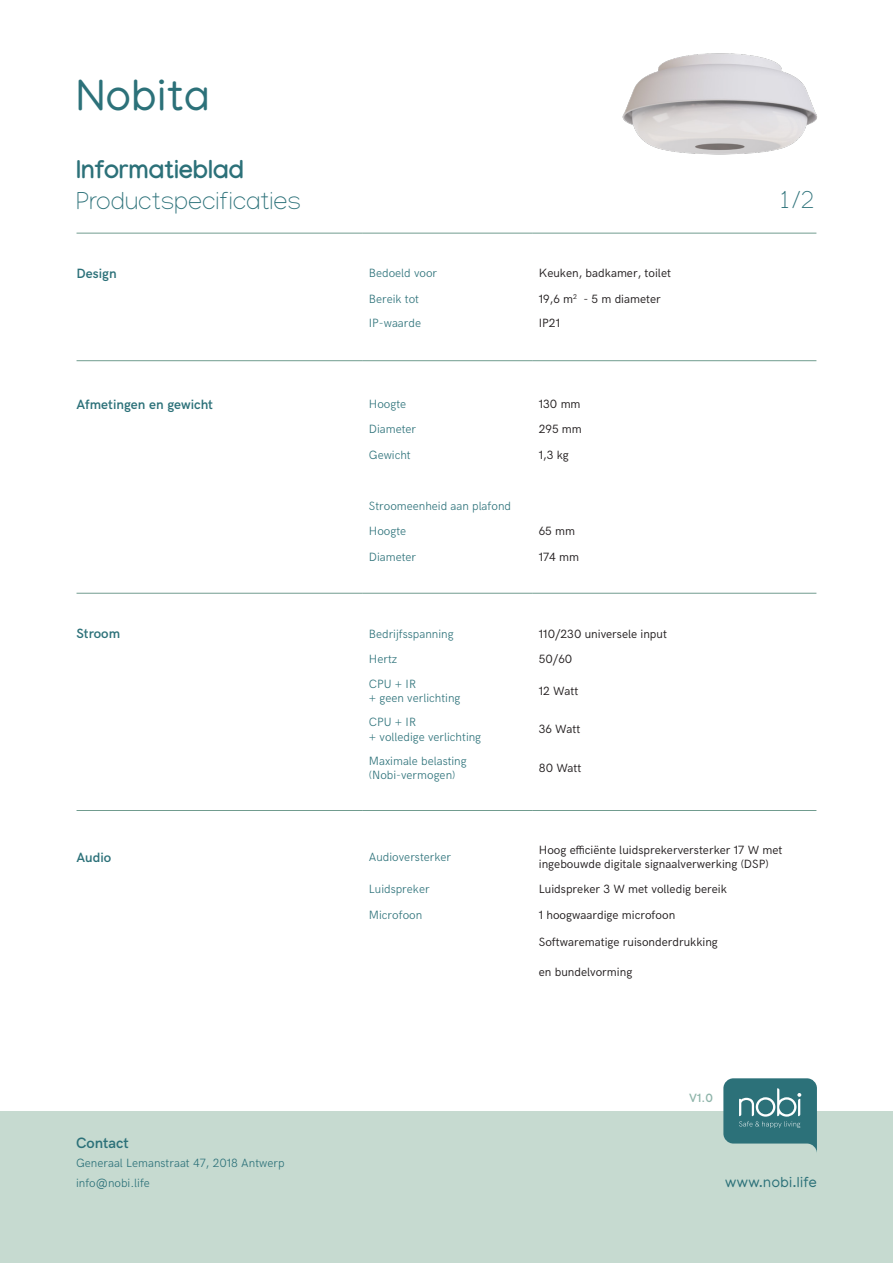
<style>
.page{position:relative;width:893px;height:1263px;background:#fff}
.page>*{position:absolute;margin:0;border:0;box-sizing:border-box;transform-origin:0 0}
.t1{font:45px "Manjari";color:#2c7179}
.t2{font:100 25.5px "Manjari";color:#2c7179}
.t3{font:700 25.5px "Manjari";color:#2c7179}
.t4{font:15px "Manjari";letter-spacing:.015em;color:#2c7179}
.t5{font:600 15px "HK Grotesk";color:#2c7179}
.t6{font:600 13.5px "HK Grotesk";color:#2c7179}
.t7{font:12px/14.4px "HK Grotesk";color:#231f20}
.t8{font:300 12px/14.4px "HK Grotesk";color:#2c7179}
.t9{font:600 12px "HK Grotesk";color:#8fb5aa}
</style>
<div class="page">
<hr style="left:77px;top:233px;width:286px;height:1px;background:#719c8f">
<hr style="left:363px;top:233px;width:170px;height:1px;background:#719c8f">
<hr style="left:533px;top:233px;width:283px;height:1px;background:#719c8f">
<hr style="left:77px;top:360px;width:286px;height:1px;background:#719c8f">
<hr style="left:363px;top:360px;width:170px;height:1px;background:#719c8f">
<hr style="left:533px;top:360px;width:283px;height:1px;background:#719c8f">
<hr style="left:77px;top:593px;width:286px;height:1px;background:#719c8f">
<hr style="left:363px;top:593px;width:170px;height:1px;background:#719c8f">
<hr style="left:533px;top:593px;width:283px;height:1px;background:#719c8f">
<hr style="left:77px;top:810px;width:286px;height:1px;background:#719c8f">
<hr style="left:363px;top:810px;width:170px;height:1px;background:#719c8f">
<hr style="left:533px;top:810px;width:283px;height:1px;background:#719c8f">
<div style="left:0;top:1111px;width:893px;height:152px;background:#c6dad0"></div>
<img style="left:622px;top:53px;width:195px;height:102px">
<svg style="left:723px;top:1078px;width:94px;height:74px;background:#4f898e"></svg>
<p class="t1" style="left:76px;top:68px;width:135px">Nobita</p>
<p class="t3" style="left:76px;top:155px;width:169px">Informatieblad</p>
<p class="t2" style="left:76px;top:185px;width:226px">Productspecificaties</p>
<p class="t2" style="left:777px;top:184px;width:39px">1/2</p>
<p class="t6" style="left:77px;top:263px;width:42px">Design</p>
<p class="t8" style="left:369px;top:265px;width:70px">Bedoeld voor</p>
<p class="t7" style="left:539px;top:265px;width:134px">Keuken, badkamer, toilet</p>
<p class="t8" style="left:369px;top:291px;width:52px">Bereik tot</p>
<p class="t7" style="left:539px;top:291px;width:124px">19,6 m<sup>2</sup> - 5 m diameter</p>
<p class="t8" style="left:369px;top:314px;width:54px">IP-waarde</p>
<p class="t7" style="left:539px;top:314px;width:23px">IP21</p>
<p class="t6" style="left:77px;top:394px;width:138px">Afmetingen en gewicht</p>
<p class="t8" style="left:369px;top:396px;width:39px">Hoogte</p>
<p class="t7" style="left:539px;top:396px;width:43px">130 mm</p>
<p class="t8" style="left:369px;top:421px;width:49px">Diameter</p>
<p class="t7" style="left:539px;top:421px;width:44px">295 mm</p>
<p class="t8" style="left:369px;top:447px;width:43px">Gewicht</p>
<p class="t7" style="left:539px;top:447px;width:32px">1,3 kg</p>
<p class="t8" style="left:369px;top:498px;width:144px">Stroomeenheid aan plafond</p>
<p class="t8" style="left:369px;top:523px;width:39px">Hoogte</p>
<p class="t7" style="left:539px;top:523px;width:38px">65 mm</p>
<p class="t8" style="left:369px;top:549px;width:49px">Diameter</p>
<p class="t7" style="left:539px;top:549px;width:42px">174 mm</p>
<p class="t6" style="left:77px;top:623px;width:45px">Stroom</p>
<p class="t8" style="left:369px;top:625px;width:86px">Bedrijfsspanning</p>
<p class="t7" style="left:539px;top:625px;width:130px">110/230 universele input</p>
<p class="t8" style="left:369px;top:651px;width:30px">Hertz</p>
<p class="t7" style="left:539px;top:651px;width:35px">50/60</p>
<p class="t8" style="left:369px;top:675px;width:93px">CPU + IR<br>+ geen verlichting</p>
<p class="t7" style="left:539px;top:683px;width:41px">12 Watt</p>
<p class="t8" style="left:369px;top:714px;width:114px">CPU + IR<br>+ volledige verlichting</p>
<p class="t7" style="left:539px;top:721px;width:43px">36 Watt</p>
<p class="t8" style="left:369px;top:752px;width:99px">Maximale belasting (Nobi-vermogen)</p>
<p class="t7" style="left:539px;top:759px;width:44px">80 Watt</p>
<p class="t6" style="left:77px;top:847px;width:36px">Audio</p>
<p class="t8" style="left:369px;top:849px;width:84px">Audioversterker</p>
<p class="t7" style="left:539px;top:842px;width:245px">Hoog efficiënte luidsprekerversterker 17 W met ingebouwde digitale signaalverwerking (DSP)</p>
<p class="t8" style="left:369px;top:881px;width:62px">Luidspreker</p>
<p class="t7" style="left:539px;top:881px;width:189px">Luidspreker 3 W met volledig bereik</p>
<p class="t8" style="left:369px;top:906px;width:55px">Microfoon</p>
<p class="t7" style="left:539px;top:906px;width:138px">1 hoogwaardige microfoon</p>
<p class="t7" style="left:539px;top:934px;width:181px">Softwarematige ruisonderdrukking</p>
<p class="t7" style="left:539px;top:964px;width:95px">en bundelvorming</p>
<p class="t5" style="left:76px;top:1131px;width:54px">Contact</p>
<p class="t8" style="left:76px;top:1155px;width:210px">Generaal Lemanstraat 47, 2018 Antwerp</p>
<p class="t8" style="left:76px;top:1174px;width:75px">info@nobi.life</p>
<p class="t9" style="left:689px;top:1089px;width:25px">V1.0</p>
<p class="t4" style="left:725px;top:1173px;width:93px">www.nobi.life</p>
</div>
